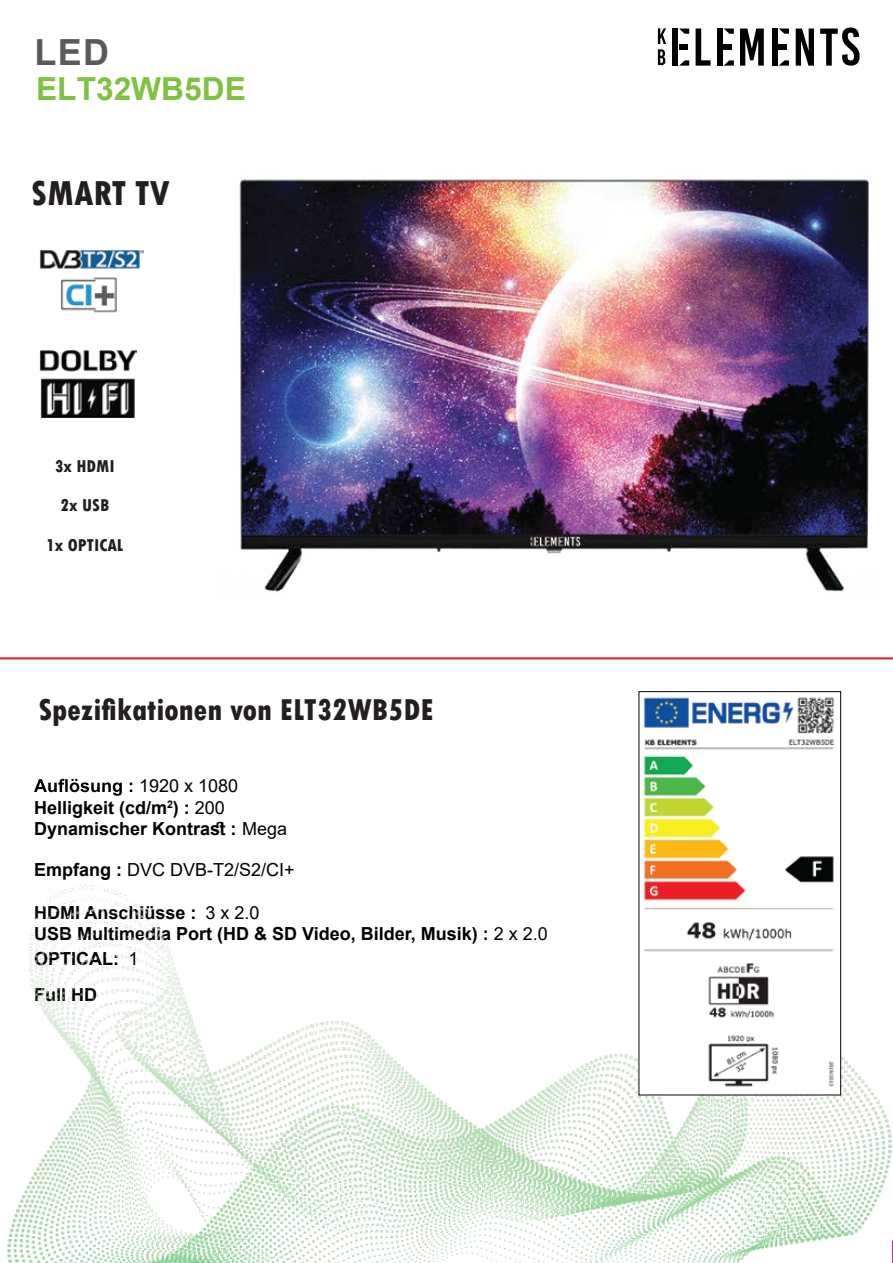
<style>
.page{position:relative;width:893px;height:1263px;background:#fff}
.page>*{position:absolute;margin:0;border:0;box-sizing:border-box;transform-origin:0 0}
.t1{font:800 condensed 36.3px "Tw Cen";color:#231f20}
.t2{font:700 36px "Arial";color:#595a5c}
.t3{font:800 condensed 31.65px "Tw Cen";color:#231f20}
.t4{font:700 31.65px "Arial";color:#7fc242}
.t5{font:700 18px/21.6px "Arial";color:#000}
.t6{font:18px "Arial";color:#000}
.t7{font:800 condensed 18px/39.6px "Tw Cen";color:#231f20;text-align:center}
.s1{font-weight:400}
.s2{font-weight:700}
</style>
<div class="page">
<svg style="left:34px;top:779px;width:98px;height:17px"></svg>
<hr style="left:0;top:657px;width:893px;height:2px;background:#ec2227">
<img style="left:40px;top:250px;width:103px;height:63px">
<img style="left:7px;top:856px;width:886px;height:407px">
<img style="left:40px;top:350px;width:96px;height:67px">
<svg style="left:679px;top:29px;width:10px;height:5px"></svg>
<svg style="left:724px;top:29px;width:10px;height:5px"></svg>
<svg style="left:779px;top:29px;width:10px;height:5px"></svg>
<svg style="left:679px;top:60px;width:10px;height:6px"></svg>
<svg style="left:724px;top:60px;width:10px;height:6px"></svg>
<svg style="left:658px;top:28px;width:8px;height:37px"></svg>
<svg style="left:696px;top:29px;width:15px;height:37px"></svg>
<svg style="left:740px;top:29px;width:24px;height:37px"></svg>
<svg style="left:796px;top:29px;width:18px;height:37px"></svg>
<svg style="left:820px;top:27px;width:39px;height:39px"></svg>
<div style="left:672px;top:29px;width:6px;height:37px;background:#000"></div>
<div style="left:717px;top:29px;width:5px;height:37px;background:#000"></div>
<div style="left:772px;top:29px;width:5px;height:37px;background:#000"></div>
<div style="left:679px;top:44px;width:8px;height:5px;background:#000"></div>
<div style="left:724px;top:44px;width:8px;height:5px;background:#000"></div>
<div style="left:779px;top:44px;width:8px;height:5px;background:#000"></div>
<svg style="left:779px;top:60px;width:10px;height:6px"></svg>
<img style="left:239px;top:179px;width:630px;height:413px">
<img style="left:640px;top:697px;width:199px;height:396px">
<div style="left:638px;top:691px;width:203px;height:404px;border:1px solid #231f20"></div>
<h2 class="t2" style="left:35px;top:27px;width:76px">LED</h2>
<h3 class="t4" style="left:36px;top:67px;width:211px">ELT32WB5DE</h3>
<h1 class="t1" style="left:31px;top:172px;width:140px">SMART TV</h1>
<p class="t7" style="left:46px;top:446px;width:79px">3x HDMI<br>2x USB<br>1x OPTICAL</p>
<h3 class="t3" style="left:38px;top:691px;width:397px">Spezifikationen von ELT32WB5DE</h3>
<p class="t5" style="left:34px;top:775px;width:255px;text-indent:105px"><span class="s1">1920 x 1080<br></span>Helligkeit (cd/m<sup>2</sup>) : <span class="s1">200<br></span>Dynamischer Kontrast : <span class="s1">Mega</span></p>
<p class="t6" style="left:34px;top:857px;width:262px"><span class="s2">Empfang :</span> DVC DVB-T2/S2/CI+</p>
<p class="t5" style="left:34px;top:902px;width:164px">HDMI Anschlüsse :</p>
<p class="t5" style="left:34px;top:902px;width:515px;text-indent:171px"><span class="s1">3 x 2.0<br></span>USB Multimedia Port (HD &amp; SD Video, Bilder, Musik) : <span class="s1">2 x 2.0</span></p>
<p class="t5" style="left:34px;top:948px;width:106px">OPTICAL: <span class="s1">1</span></p>
<p class="t5" style="left:34px;top:984px;width:64px">Full HD</p>
</div>
